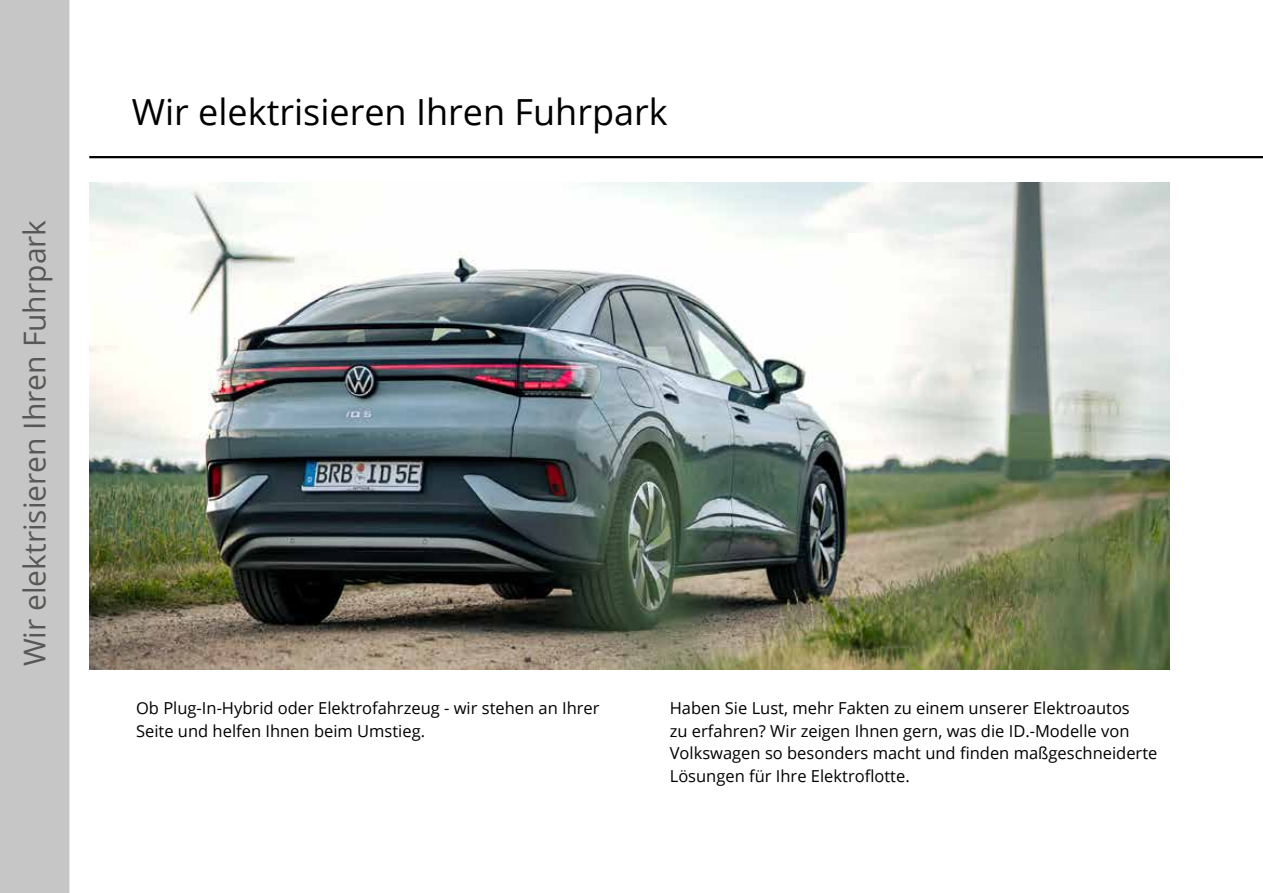
<style>
.page{position:relative;width:1263px;height:893px;background:#fff}
.page>*{position:absolute;margin:0;border:0;box-sizing:border-box;transform-origin:0 0}
.t1{font:36px "Open Sans";color:#000}
.t2{font:30px "Open Sans";color:#575756}
.t3{font:16.5px/22.5px "Open Sans";color:#000}
</style>
<div class="page">
<div style="left:0;top:0;width:69px;height:893px;background:#c6c6c6"></div>
<hr style="left:89px;top:156px;width:1174px;height:2px;background:#000">
<img style="left:89px;top:183px;width:1080px;height:487px">
<h2 class="t2" style="left:14px;top:666px;width:448px;rotate:-90deg">Wir elektrisieren Ihren Fuhrpark</h2>
<h1 class="t1" style="left:132px;top:88px;width:537px">Wir elektrisieren Ihren Fuhrpark</h1>
<p class="t3" style="left:136px;top:697px;width:465px">Ob Plug-In-Hybrid oder Elektrofahrzeug - wir stehen an Ihrer<br>Seite und helfen Ihnen beim Umstieg.</p>
<p class="t3" style="left:670px;top:697px;width:489px">Haben Sie Lust, mehr Fakten zu einem unserer Elektroautos<br>zu erfahren? Wir zeigen Ihnen gern, was die ID.-Modelle von Volkswagen so besonders macht und finden maßgeschneiderte Lösungen für Ihre Elektroflotte.</p>
</div>
